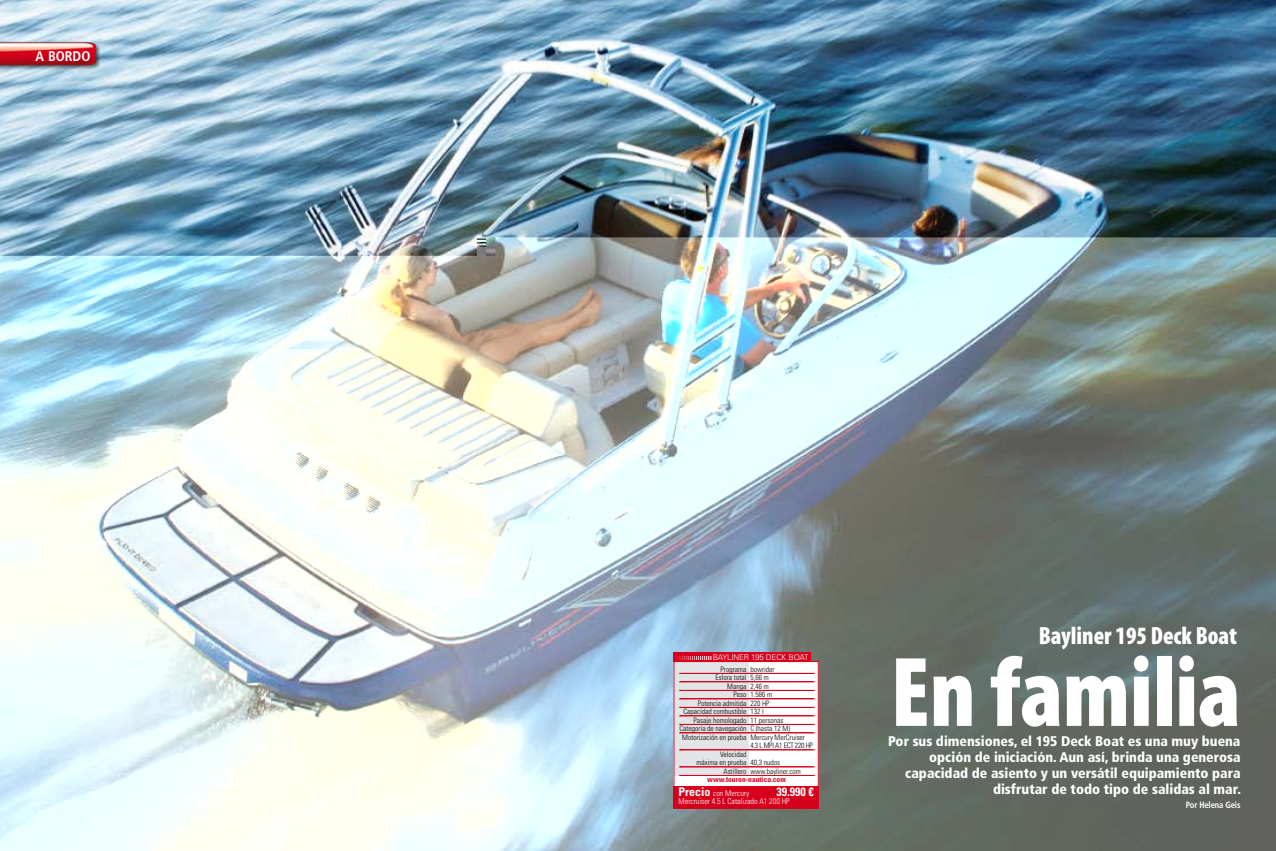
<style>
.page{position:relative;width:1276px;height:851px;background:#fff}
.page>*{position:absolute;margin:0;border:0;box-sizing:border-box;transform-origin:0 0}
.t1{font:900 condensed 100px "Myriad Pro";color:#fff;scale:.95 1}
.t2{font:900 condensed 25px "Myriad Pro";color:#fff;scale:.95 1}
.t3{font:900 condensed 14px/16px "Frutiger LT Std";color:#fff;text-align:right}
.t4{font:700 condensed 14px "Frutiger LT Std";color:#fff}
.t5{font:700 condensed 12px "Univers LT Std";color:#fff}
.t6{font:700 condensed 9px "Frutiger LT Std";letter-spacing:-.015em;color:#fff;scale:.95 1}
.t7{font:300 condensed 8px "Univers LT Std";color:#fff}
.t8{font:300 8px "Univers LT Std";letter-spacing:-.015em;color:#fff}
.t9{font:300 condensed 7.5px "Univers LT Std";color:#000}
.t10{font:700 condensed 7.5px "Univers LT Std";color:#d7001c}
.t11{font:300 condensed 7.5px "Univers LT Std";letter-spacing:-.03em;color:#000}
.s1{font-weight:700;font-size:12px}
</style>
<div class="page">
<img style="left:0;top:0;width:1276px;height:850px">
<div style="left:0;top:42px;width:111px;height:56px;background:#000;opacity:.5"></div>
<img style="left:0;top:39px;width:102px;height:31px">
<div style="left:673px;top:661px;width:146px;height:138px;background:#fff"></div>
<div style="left:674px;top:662px;width:75px;height:113px;background:#e3e4e5"></div>
<div style="left:673px;top:661px;width:146px;height:147px;border:1px solid #d7001c"></div>
<svg style="left:679px;top:673px;width:135px;height:1px"></svg>
<svg style="left:679px;top:681px;width:135px;height:1px"></svg>
<svg style="left:679px;top:690px;width:135px;height:1px"></svg>
<svg style="left:679px;top:698px;width:135px;height:1px"></svg>
<svg style="left:679px;top:707px;width:135px;height:1px"></svg>
<svg style="left:679px;top:715px;width:135px;height:1px"></svg>
<svg style="left:679px;top:724px;width:135px;height:1px"></svg>
<svg style="left:679px;top:732px;width:135px;height:1px"></svg>
<svg style="left:679px;top:749px;width:135px;height:1px"></svg>
<svg style="left:679px;top:766px;width:135px;height:1px"></svg>
<svg style="left:679px;top:775px;width:135px;height:1px"></svg>
<div style="left:673px;top:786px;width:146px;height:22px;background:#d7001c"></div>
<div style="left:673px;top:652px;width:138px;height:9px;background:#d7001c"></div>
<svg style="left:677px;top:656px;width:34px;height:4px"></svg>
<h3 class="t4" style="left:35px;top:48px;width:57px">a bordo</h3>
<p class="t8" style="left:713px;top:652px;width:97px">BAYLINER 195 DECK BOAT</p>
<p class="t9" style="left:720px;top:664px;width:55px">Programa bowrider</p>
<p class="t9" style="left:715px;top:673px;width:55px">Eslora total 5,66 m</p>
<p class="t9" style="left:727px;top:681px;width:43px">Manga 2,46 m</p>
<p class="t9" style="left:733px;top:690px;width:40px">Peso 1.586 m</p>
<p class="t9" style="left:697px;top:698px;width:73px">Potencia admitida 220 HP</p>
<p class="t9" style="left:683px;top:707px;width:82px">Capacidad combustible 132 l</p>
<p class="t9" style="left:693px;top:715px;width:91px">Pasaje homologado 11 personas</p>
<p class="t9" style="left:679px;top:724px;width:112px">Categoría de navegación C (hasta 12 M)</p>
<p class="t9" style="left:682px;top:732px;width:124px">Motorización en prueba Mercury MerCruiser</p>
<p class="t11" style="left:750px;top:741px;width:64px">4.3 L MPI A1 ECT 220 HP</p>
<p class="t9" style="left:720px;top:749px;width:28px">Velocidad</p>
<p class="t9" style="left:696px;top:758px;width:85px">máxima en prueba 40,3 nudos</p>
<p class="t9" style="left:723px;top:766px;width:79px">Astillero www.bayliner.com</p>
<p class="t10" style="left:707px;top:775px;width:80px">www.touron-nautica.com</p>
<p class="t7" style="left:678px;top:788px;width:72px"><span class="s1">Precio</span> con Mercury</p>
<h3 class="t5" style="left:776px;top:784px;width:39px">39.990 €</h3>
<p class="t7" style="left:678px;top:796px;width:113px">Mercruiser 4.5 L Catalizado A1 200 HP</p>
<h2 class="t2" style="left:1038px;top:619px;width:210px">Bayliner 195 Deck Boat</h2>
<h1 class="t1" style="left:890px;top:628px;width:370px">En familia</h1>
<h3 class="t3" style="left:888px;top:732px;width:354px">Por sus dimensiones, el 195 Deck Boat es una muy buena opción de iniciación. Aun así, brinda una generosa capacidad de asiento y un versátil equipamiento para disfrutar de todo tipo de salidas al mar.</h3>
<p class="t6" style="left:1186px;top:799px;width:59px">Por Helena Geis</p>
</div>
